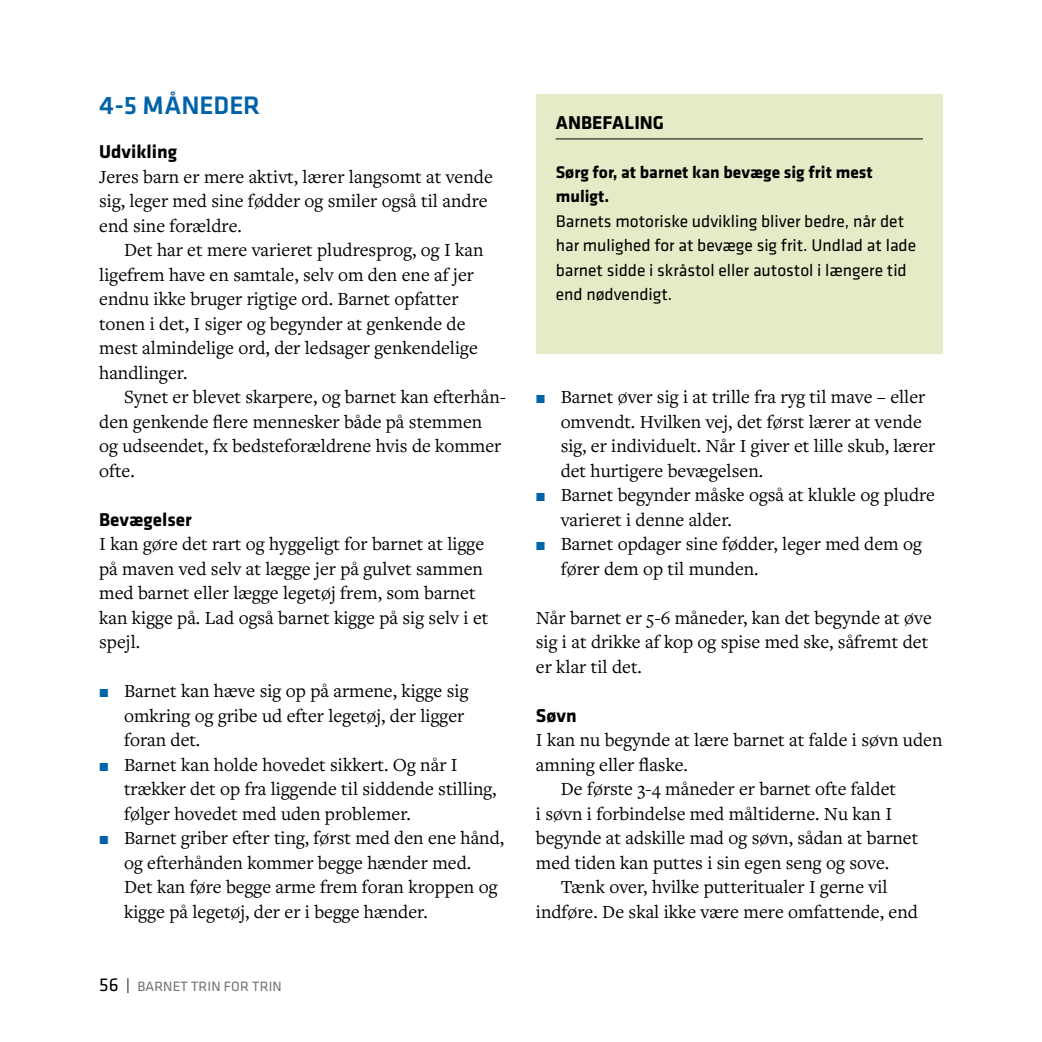
<style>
.page{position:relative;width:1042px;height:1042px;background:#fff}
.page>*{position:absolute;margin:0;border:0;box-sizing:border-box;transform-origin:0 0}
.t1{font:500 26.25px "Klavika";letter-spacing:-.005em;color:#0063a9}
.t2{font:19.25px/24.5px "Freight Text Pro";color:#000}
.t3{font:700 19.25px "Klavika";color:#000}
.t4{font:17.5px/24.5px "Klavika";color:#000}
.t5{font:700 17.5px/24.5px "Klavika";color:#000}
.t6{font:14px "Klavika";letter-spacing:.01em;color:#706f6f}
.s1{font-size:19.25px;color:#000}
.s2{font-size:14.88px;color:#000}
</style>
<div class="page">
<div style="left:536px;top:94px;width:407px;height:260px;background:#e3ecc6"></div>
<hr style="left:556px;top:138px;width:367px;height:1px;background:#000">
<h1 class="t1" style="left:99px;top:87px;width:163px">4-5 MÅNEDER</h1>
<p class="t3" style="left:99px;top:138px;width:79px">Udvikling</p>
<p class="t2" style="left:99px;top:164px;width:395px">Jeres barn er mere aktivt, lærer langsomt at vende sig, leger med sine fødder og smiler også til andre end sine forældre.</p>
<p class="t2" style="left:99px;top:237px;width:386px;text-indent:25px">Det har et mere varieret pludresprog, og I kan ligefrem have en samtale, selv om den ene af jer endnu ikke bruger rigtige ord. Barnet opfatter tonen i det, I siger og begynder at genkende de mest almindelige ord, der ledsager genkendelige handlinger.</p>
<p class="t2" style="left:99px;top:384px;width:408px;text-indent:25px">Synet er blevet skarpere, og barnet kan efterhån&shy;den genkende flere mennesker både på stemmen<br>og udseendet, fx bedsteforældrene hvis de kommer ofte.</p>
<p class="t3" style="left:99px;top:505px;width:94px">Bevægelser</p>
<p class="t2" style="left:99px;top:531px;width:391px">I kan gøre det rart og hyggeligt for barnet at ligge på maven ved selv at lægge jer på gulvet sammen med barnet eller lægge legetøj frem, som barnet kan kigge på. Lad også barnet kigge på sig selv i et spejl.</p>
<p class="t2" style="left:124px;top:678px;width:382px">Barnet kan hæve sig op på armene, kigge sig omkring og gribe ud efter legetøj, der ligger foran det.<br>Barnet kan holde hovedet sikkert. Og når I trækker det op fra liggende til siddende stilling, følger hovedet med uden problemer.<br>Barnet griber efter ting, først med den ene hånd, og efterhånden kommer begge hænder med.<br>Det kan føre begge arme frem foran kroppen og kigge på legetøj, der er i begge hænder.</p>
<p class="t6" style="left:99px;top:977px;width:184px"><span class="s1">56</span> <span class="s2">|</span> BARNET TRIN FOR TRIN</p>
<p class="t3" style="left:556px;top:108px;width:110px">ANBEFALING</p>
<p class="t5" style="left:556px;top:159px;width:318px">Sørg for, at barnet kan bevæge sig frit mest muligt.</p>
<p class="t4" style="left:556px;top:208px;width:362px">Barnets motoriske udvikling bliver bedre, når det har mulighed for at bevæge sig frit. Undlad at lade barnet sidde i skråstol eller autostol i længere tid end nødvendigt.</p>
<p class="t2" style="left:561px;top:384px;width:376px">Barnet øver sig i at trille fra ryg til mave – eller omvendt. Hvilken vej, det først lærer at vende sig, er individuelt. Når I giver et lille skub, lærer det hurtigere bevægelsen.<br>Barnet begynder måske også at klukle og pludre varieret i denne alder.<br>Barnet opdager sine fødder, leger med dem og fører dem op til munden.</p>
<p class="t2" style="left:536px;top:605px;width:397px">Når barnet er 5-6 måneder, kan det begynde at øve sig i at drikke af kop og spise med ske, såfremt det er klar til det.</p>
<p class="t3" style="left:536px;top:701px;width:42px">Søvn</p>
<p class="t2" style="left:536px;top:727px;width:408px">I kan nu begynde at lære barnet at falde i søvn uden</p>
<p class="t2" style="left:536px;top:752px;width:154px">amning eller flaske.</p>
<p class="t2" style="left:561px;top:776px;width:337px">De første 3-4 måneder er barnet ofte faldet</p>
<p class="t2" style="left:536px;top:801px;width:358px">i søvn i forbindelse med måltiderne. Nu kan I</p>
<p class="t2" style="left:536px;top:825px;width:384px">begynde at adskille mad og søvn, sådan at barnet</p>
<p class="t2" style="left:536px;top:850px;width:355px">med tiden kan puttes i sin egen seng og sove.</p>
<p class="t2" style="left:561px;top:874px;width:328px">Tænk over, hvilke putteritualer I gerne vil</p>
<p class="t2" style="left:536px;top:899px;width:383px">indføre. De skal ikke være mere omfattende, end</p>
</div>
